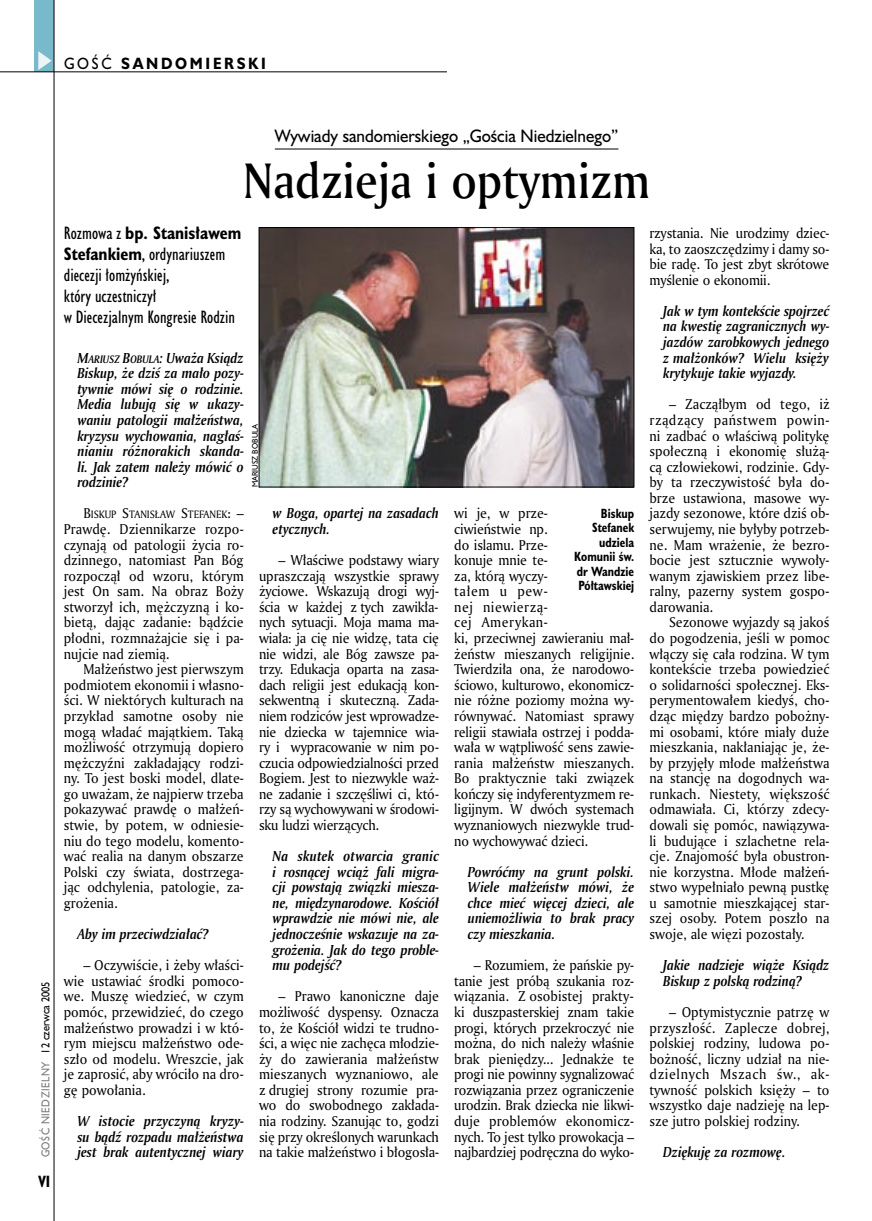
<style>
.page{position:relative;width:872px;height:1221px;background:#fff}
.page>*{position:absolute;margin:0;border:0;box-sizing:border-box;transform-origin:0 0}
._05a_tytyl_AmMd_32_pt{font:48px "Amerigo Md PL";color:#000;scale:.9 1}
._06-4_lead_lokal_HuCn_11_pt{font:16.5px/21px "Humanst 521 Cn PL";color:#000}
._04-3_nadtytul_lokal{font:16.5px "Humanst 521 PL";color:#000;scale:.94 1}
._15a_temat_lewo{font:700 15px "Humanst 521 PL";letter-spacing:.2em;color:#000;scale:.9 1}
._16_pagina_lewa{font:700 15px "Humanst 521 Cn PL";color:#000;scale:.94 1}
._07_wywiad_pytanie{font:italic 700 13.95px/15.6px "Amerigo PL";color:#000;text-align:justify;scale:.94 1}
._01_body_tekst{font:13.8px/15.6px "Amerigo PL";letter-spacing:-.01em;color:#000;text-align:justify;scale:.94 1}
._09_podpis_zdjecia_HuCnB{font:700 12.3px/14.4px "Humanst 521 Cn PL";color:#000;text-align:right;scale:.94 1}
._18a_data_lewa_GOSC{font:10.5px "Humanst 521 PL";letter-spacing:.05em;color:#7c7c7c;scale:.9 1}
._18_data_lewa{font:10.5px "Humanst 521 PL";color:#000;scale:.9 1}
._01_body_tekst-2{font:10.35px "Amerigo PL";color:#000;scale:.94 1}
._09a_autor_zdjecia_Hu_5_pt{font:7.5px "Humanst 521 PL";color:#000;scale:.94 1}
.s1{font-weight:400}
.s2{font-weight:700}
.s3{font-size:10.5px}
.s4{font-size:13.8px}
</style>
<div class="page">
<div style="left:35px;top:0;width:19px;height:72px;background:#78b9cc"></div>
<svg style="left:38px;top:51px;width:14px;height:19px"></svg>
<hr style="left:54px;top:0;width:1px;height:1220px;background:#000">
<hr style="left:0;top:72px;width:447px;height:1px;background:#000">
<hr style="left:275px;top:149px;width:343px;height:1px;background:#000">
<img style="left:261px;top:229px;width:371px;height:256px">
<div style="left:259px;top:227px;width:375px;height:260px;border:1px solid #000"></div>
<p class="_15a_temat_lewo" style="left:64px;top:53px;width:226px"><span class="s1">GOŚĆ</span> SANDOMIERSKI</p>
<p class="_18_data_lewa" style="left:38px;top:1053px;width:82px;rotate:-90deg">12 czerwca 2005</p>
<p class="_18a_data_lewa_GOSC" style="left:38px;top:1157px;width:108px;rotate:-90deg">GOŚĆ NIEDZIELNY</p>
<p class="_16_pagina_lewa" style="left:38px;top:1170px;width:14px">VI</p>
<p class="_04-3_nadtytul_lokal" style="left:275px;top:124px;width:367px">Wywiady sandomierskiego „Gościa Niedzielnego”</p>
<p class="_05a_tytyl_AmMd_32_pt" style="left:243px;top:148px;width:453px">Nadzieja i optymizm</p>
<p class="_06-4_lead_lokal_HuCn_11_pt" style="left:64px;top:222px;width:179px">Rozmowa z <span class="s2">bp. Stanisławem<br>Stefankiem</span>, ordynariuszem diecezji łomżyńskiej,<br>który uczestniczył<br>w Diecezjalnym Kongresie Rodzin</p>
<p class="_07_wywiad_pytanie" style="left:77px;top:349px;width:179px">M<span class="s3">ARIUSZ</span> B<span class="s3">OBULA</span>: Uważa Ksiądz Biskup, że dziś za mało pozy&shy;tywnie mówi się o rodzinie.<br>Media lubują się w ukazy&shy;waniu patologii małżeństwa, kryzysu wychowania, nagłaś&shy;nianiu różnorakich skanda&shy;li. Jak zatem należy mówić o rodzinie?</p>
<p class="_01_body_tekst-2" style="left:83px;top:508px;width:172px"><span class="s4">B</span>ISKUP <span class="s4">S</span>TANISŁAW <span class="s4">S</span>TEFANEK<span class="s4">: –</span></p>
<p class="_01_body_tekst" style="left:64px;top:521px;width:193px">Prawdę. Dziennikarze rozpo&shy;czynają od patologii życia ro&shy;dzinnego, natomiast Pan Bóg rozpoczął od wzoru, którym jest On sam. Na obraz Boży stworzył ich, mężczyzną i ko&shy;bietą, dając zadanie: bądźcie płodni, rozmnażajcie się i pa&shy;nujcie nad ziemią.</p>
<p class="_01_body_tekst" style="left:64px;top:661px;width:193px;text-indent:20px">Małżeństwo jest pierwszym podmiotem ekonomii i własno&shy;ści. W niektórych kulturach na przykład samotne osoby nie mogą władać majątkiem. Taką możliwość otrzymują dopiero mężczyźni zakładający rodzi&shy;ny. To jest boski model, dlate&shy;go uważam, że najpierw trzeba pokazywać prawdę o małżeń&shy;stwie, by potem, w odniesie&shy;niu do tego modelu, komento&shy;wać realia na danym obszarze Polski czy świata, dostrzega&shy;jąc odchylenia, patologie, za&shy;grożenia.</p>
<p class="_07_wywiad_pytanie" style="left:77px;top:925px;width:141px">Aby im przeciwdziałać?</p>
<p class="_01_body_tekst" style="left:64px;top:957px;width:193px;text-indent:20px">– Oczywiście, i żeby właści&shy;wie ustawiać środki pomoco&shy;we. Muszę wiedzieć, w czym pomóc, przewidzieć, do czego małżeństwo prowadzi i w któ&shy;rym miejscu małżeństwo ode&shy;szło od modelu. Wreszcie, jak je zaprosić, aby wróciło na dro&shy;gę powołania.</p>
<p class="_07_wywiad_pytanie" style="left:77px;top:1112px;width:179px">W istocie przyczyną kryzy&shy;su bądź rozpadu małżeństwa jest brak autentycznej wiary</p>
<p class="_09a_autor_zdjecia_Hu_5_pt" style="left:250px;top:487px;width:69px;rotate:-90deg">MARIUSZ BOBULA</p>
<p class="_07_wywiad_pytanie" style="left:273px;top:505px;width:178px">w Boga, opartej na zasadach etycznych.</p>
<p class="_01_body_tekst" style="left:259px;top:552px;width:193px;text-indent:20px">– Właściwe podstawy wiary upraszczają wszystkie sprawy życiowe. Wskazują drogi wyj&shy;ścia w każdej z tych zawikła&shy;nych sytuacji. Moja mama ma&shy;wiała: ja cię nie widzę, tata cię nie widzi, ale Bóg zawsze pa&shy;trzy. Edukacja oparta na zasa&shy;dach religii jest edukacją kon&shy;sekwentną i skuteczną. Zada&shy;niem rodziców jest wprowadze&shy;nie dziecka w tajemnice wia&shy;ry i wypracowanie w nim po&shy;czucia odpowiedzialności przed Bogiem. Jest to niezwykle waż&shy;ne zadanie i szczęśliwi ci, któ&shy;rzy są wychowywani w środowi&shy;sku ludzi wierzących.</p>
<p class="_07_wywiad_pytanie" style="left:273px;top:848px;width:179px">Na skutek otwarcia granic i rosnącej wciąż fali migra&shy;cji powstają związki miesza&shy;ne, międzynarodowe. Kościół wprawdzie nie mówi nie, ale jednocześnie wskazuje na za&shy;grożenia. Jak do tego proble&shy;mu podejść?</p>
<p class="_01_body_tekst" style="left:259px;top:988px;width:193px;text-indent:20px">– Prawo kanoniczne daje możliwość dyspensy. Oznacza to, że Kościół widzi te trudno&shy;ści, a więc nie zachęca młodzie&shy;ży do zawierania małżeństw mieszanych wyznaniowo, ale z drugiej strony rozumie pra&shy;wo do swobodnego zakłada&shy;nia rodziny. Szanując to, godzi się przy określonych warunkach na takie małżeństwo i błogosła-</p>
<p class="_01_body_tekst" style="left:454px;top:505px;width:193px;text-align:left">wi je, w prze-<br>ciwieństwie np.<br>do islamu. Prze-<br>konuje mnie te-<br>za, którą wyczy-<br>tałem u pew-<br>nej niewierzą-<br>cej Amerykan-<br>ki, przeciwnej zawieraniu mał&shy;żeństw mieszanych religijnie.<br>Twierdziła ona, że narodowo&shy;ściowo, kulturowo, ekonomicz&shy;nie różne poziomy można wy&shy;równywać. Natomiast sprawy religii stawiała ostrzej i podda&shy;wała w wątpliwość sens zawie&shy;rania małżeństw mieszanych.<br>Bo praktycznie taki związek kończy się indyferentyzmem re&shy;ligijnym. W dwóch systemach wyznaniowych niezwykle trud&shy;no wychowywać dzieci.</p>
<p class="_07_wywiad_pytanie" style="left:468px;top:863px;width:178px">Powróćmy na grunt polski.<br>Wiele małżeństw mówi, że chce mieć więcej dzieci, ale uniemożliwia to brak pracy czy mieszkania.</p>
<p class="_01_body_tekst" style="left:454px;top:957px;width:193px;text-indent:20px">– Rozumiem, że pańskie py&shy;tanie jest próbą szukania roz&shy;wiązania. Z osobistej prakty&shy;ki duszpasterskiej znam takie progi, których przekroczyć nie można, do nich należy właśnie brak pieniędzy... Jednakże te progi nie powinny sygnalizować rozwiązania przez ograniczenie urodzin. Brak dziecka nie likwi&shy;duje problemów ekonomicz&shy;nych. To jest tylko prowokacja – najbardziej podręczna do wyko-</p>
<p class="_09_podpis_zdjecia_HuCnB" style="left:592px;top:505px;width:46px">Biskup<br>Stefanek</p>
<p class="_09_podpis_zdjecia_HuCnB" style="left:599px;top:534px;width:39px">udziela</p>
<p class="_09_podpis_zdjecia_HuCnB" style="left:574px;top:549px;width:65px;text-align:justify">Komunii św. dr Wandzie Półtawskiej</p>
<p class="_01_body_tekst" style="left:649px;top:225px;width:193px">rzystania. Nie urodzimy dziec&shy;ka, to zaoszczędzimy i damy so&shy;bie radę. To jest zbyt skrótowe myślenie o ekonomii.</p>
<p class="_07_wywiad_pytanie" style="left:663px;top:303px;width:179px">Jak w tym kontekście spojrzeć na kwestię zagranicznych wy&shy;jazdów zarobkowych jednego z małżonków? Wielu księży krytykuje takie wyjazdy.</p>
<p class="_01_body_tekst" style="left:649px;top:396px;width:193px;text-indent:20px">– Zacząłbym od tego, iż rządzący państwem powin&shy;ni zadbać o właściwą politykę społeczną i ekonomię służą&shy;cą człowiekowi, rodzinie. Gdy&shy;by ta rzeczywistość była do&shy;brze ustawiona, masowe wy&shy;jazdy sezonowe, które dziś ob&shy;serwujemy, nie byłyby potrzeb&shy;ne. Mam wrażenie, że bezro&shy;bocie jest sztucznie wywoły&shy;wanym zjawiskiem przez libe&shy;ralny, pazerny system gospo&shy;darowania.</p>
<p class="_01_body_tekst" style="left:649px;top:614px;width:193px;text-indent:20px">Sezonowe wyjazdy są jakoś do pogodzenia, jeśli w pomoc włączy się cała rodzina. W tym kontekście trzeba powiedzieć o solidarności społecznej. Eks&shy;perymentowałem kiedyś, cho&shy;dząc między bardzo pobożny&shy;mi osobami, które miały duże mieszkania, nakłaniając je, że&shy;by przyjęły młode małżeństwa na stancję na dogodnych wa&shy;runkach. Niestety, większość odmawiała. Ci, którzy zdecy&shy;dowali się pomóc, nawiązywa&shy;li budujące i szlachetne rela&shy;cje. Znajomość była obustron&shy;nie korzystna. Młode małżeń&shy;stwo wypełniało pewną pustkę u samotnie mieszkającej star&shy;szej osoby. Potem poszło na swoje, ale więzi pozostały.</p>
<p class="_07_wywiad_pytanie" style="left:663px;top:957px;width:178px">Jakie nadzieje wiąże Ksiądz<br>Biskup z polską rodziną?</p>
<p class="_01_body_tekst" style="left:649px;top:1003px;width:193px;text-indent:20px">– Optymistycznie patrzę w przyszłość. Zaplecze dobrej, polskiej rodziny, ludowa po&shy;bożność, liczny udział na nie&shy;dzielnych Mszach św., ak&shy;tywność polskich księży – to wszystko daje nadzieję na lep&shy;sze jutro polskiej rodziny.</p>
<p class="_07_wywiad_pytanie" style="left:663px;top:1143px;width:132px">Dziękuję za rozmowę.</p>
</div>
